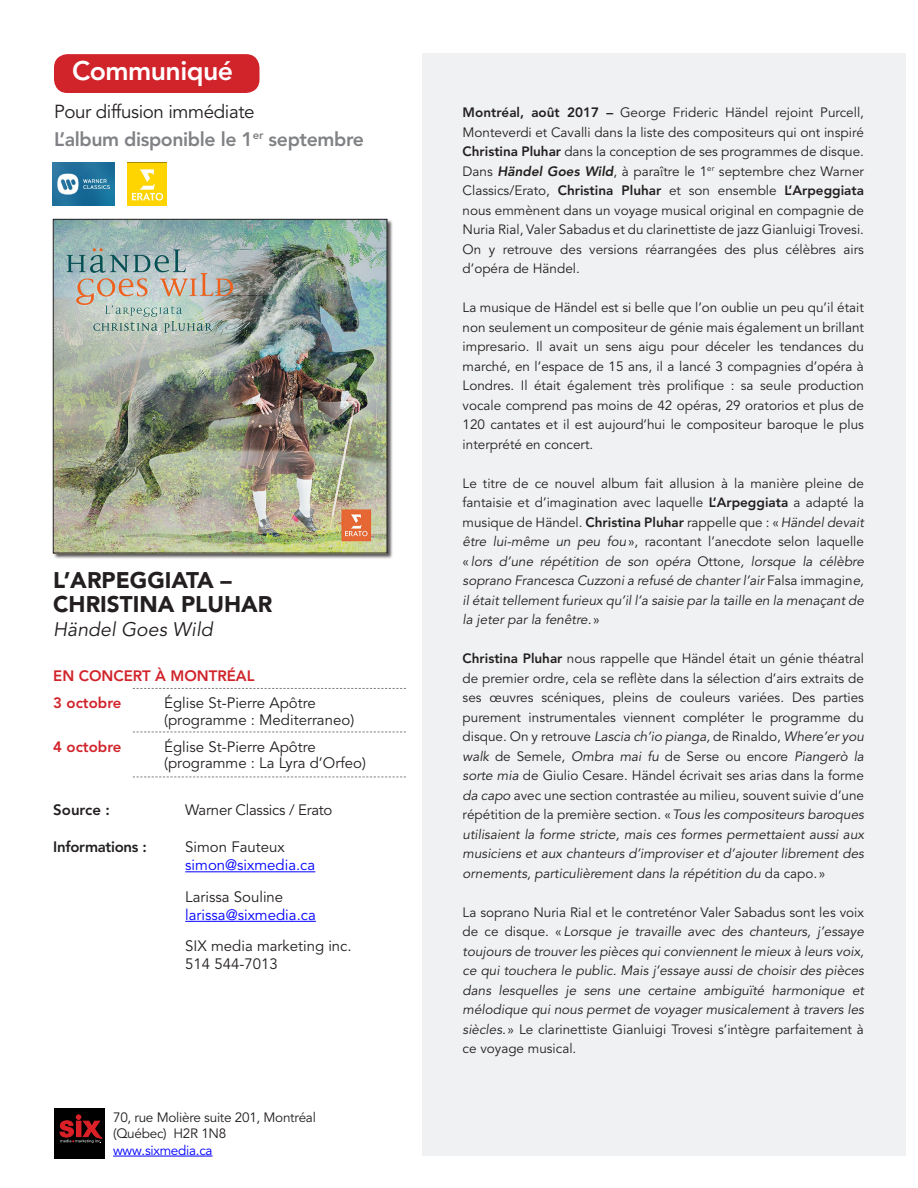
<style>
.page{position:relative;width:918px;height:1188px;background:#fff}
.page>*{position:absolute;margin:0;border:0;box-sizing:border-box;transform-origin:0 0}
.t1{font:800 26.7px "Avenir";letter-spacing:-.02em;color:#fff}
.Le_nouvel_album{font:900 22.5px/24px "Avenir";color:#231f20}
.Le_nouvel_album-2{font:800 19.5px "Avenir";letter-spacing:-.02em;color:#808285}
.Le_nouvel_album-3{font:italic 19.5px "Avenir";color:#231f20}
.t2{font:18.75px "Avenir";letter-spacing:-.02em;color:#231f20}
.t3{font:15px/16.5px "Avenir";color:#231f20}
.t4{font:15px "Avenir";color:#00f}
.t5{font:800 15px "Avenir";color:#d1232a}
.t6{font:800 15px "Avenir";letter-spacing:-.02em;color:#231f20}
.t7{font:15px "Avenir";letter-spacing:-.02em;color:#231f20}
.t8{font:13.5px/19.5px "Avenir";color:#231f20;text-align:justify}
.t9{font:italic 13.5px/19.5px "Avenir";color:#231f20;text-align:justify}
.t10{font:13.5px/16.5px "Avenir";letter-spacing:-.02em;color:#231f20}
.t11{font:13.5px "Avenir";letter-spacing:-.02em;color:#00f}
.s1{font-weight:800}
.s2{font-weight:800;font-style:italic}
.s3{font-style:normal}
.s4{font-weight:800;font-style:normal}
.s5{font-style:italic}
</style>
<div class="page">
<div style="left:422px;top:53px;width:483px;height:1103px;background:#f0f1f2"></div>
<svg style="left:133px;top:688px;width:273px;height:1px"></svg>
<svg style="left:133px;top:732px;width:273px;height:1px"></svg>
<svg style="left:133px;top:777px;width:273px;height:1px"></svg>
<hr style="left:185px;top:871px;width:130px;height:1px;background:#00f">
<hr style="left:185px;top:921px;width:131px;height:1px;background:#00f">
<div style="left:53px;top:219px;width:340px;height:341px;background:#231f20;opacity:.75"></div>
<img style="left:55px;top:221px;width:330px;height:330px">
<div style="left:53px;top:219px;width:334px;height:334px;border:1px solid #231f20"></div>
<div style="left:54px;top:54px;width:206px;height:39px;background:#d1232a;border-radius:14px"></div>
<div style="left:54px;top:1108px;width:50px;height:50px;background:#000001"></div>
<svg style="left:60px;top:1115px;width:42px;height:28px"></svg>
<hr style="left:113px;top:1156px;width:100px;height:1px;background:#00f">
<img style="left:53px;top:163px;width:61px;height:42px">
<img style="left:128px;top:163px;width:38px;height:42px">
<p class="t1" style="left:72px;top:55px;width:163px">Communiqué</p>
<p class="t2" style="left:54px;top:101px;width:202px">Pour diffusion immédiate</p>
<p class="Le_nouvel_album-2" style="left:54px;top:127px;width:312px">L’album disponible le 1<sup>er</sup> septembre</p>
<p class="Le_nouvel_album" style="left:53px;top:568px;width:221px">L’ARPEGGIATA –<br>CHRISTINA PLUHAR</p>
<p class="Le_nouvel_album-3" style="left:53px;top:618px;width:161px">Händel Goes Wild</p>
<p class="t5" style="left:53px;top:667px;width:203px">EN CONCERT À MONTRÉAL</p>
<p class="t5" style="left:53px;top:694px;width:70px">3 octobre</p>
<p class="t3" style="left:164px;top:695px;width:192px">Église St-Pierre Apôtre (programme : Mediterraneo)</p>
<p class="t5" style="left:53px;top:738px;width:70px">4 octobre</p>
<p class="t3" style="left:164px;top:739px;width:203px">Église St-Pierre Apôtre (programme : La Lyra d’Orfeo)</p>
<p class="t6" style="left:53px;top:801px;width:58px">Source :</p>
<p class="t7" style="left:185px;top:801px;width:149px">Warner Classics / Erato</p>
<p class="t6" style="left:53px;top:838px;width:95px">Informations :</p>
<p class="t3" style="left:185px;top:839px;width:101px">Simon Fauteux</p>
<p class="t4" style="left:185px;top:857px;width:132px">simon@sixmedia.ca</p>
<p class="t3" style="left:185px;top:889px;width:100px">Larissa Souline</p>
<p class="t4" style="left:185px;top:906px;width:132px">larissa@sixmedia.ca</p>
<p class="t3" style="left:185px;top:938px;width:168px;line-height:18px">SIX media marketing inc.<br>514 544-7013</p>
<p class="t10" style="left:113px;top:1109px;width:204px">70, rue Molière suite 201, Montréal (Québec) H2R 1N8</p>
<p class="t11" style="left:113px;top:1142px;width:101px">www.sixmedia.ca</p>
<p class="t8" style="left:463px;top:103px;width:403px"><span class="s1">Montréal, août 2017 –</span> George Frideric Händel rejoint Purcell, Monteverdi et Cavalli dans la liste des compositeurs qui ont inspiré <span class="s1">Christina Pluhar</span> dans la conception de ses programmes de disque.<br>Dans <span class="s2">Händel Goes Wild</span>, à paraître le 1<sup>er</sup> septembre chez Warner Classics/Erato, <span class="s1">Christina Pluhar</span> et son ensemble <span class="s1">L’Arpeggiata </span>nous emmènent dans un voyage musical original en compagnie de Nuria Rial, Valer Sabadus et du clarinettiste de jazz Gianluigi Trovesi.<br>On y retrouve des versions réarrangées des plus célèbres airs d’opéra de Händel.</p>
<p class="t8" style="left:463px;top:298px;width:403px">La musique de Händel est si belle que l’on oublie un peu qu’il était non seulement un compositeur de génie mais également un brillant impresario. Il avait un sens aigu pour déceler les tendances du marché, en l’espace de 15 ans, il a lancé 3 compagnies d’opéra à Londres. Il était également très prolifique : sa seule production vocale comprend pas moins de 42 opéras, 29 oratorios et plus de 120 cantates et il est aujourd’hui le compositeur baroque le plus interprété en concert.</p>
<p class="t9" style="left:463px;top:474px;width:403px"><span class="s3">Le titre de ce nouvel album fait allusion à la manière pleine de fantaisie et d’imagination avec laquelle</span> <span class="s4">L’Arpeggiata</span> <span class="s3">a adapté la musique de Händel.</span> <span class="s4">Christina Pluhar</span> <span class="s3">rappelle que : «</span>Händel devait être lui-même un peu fou<span class="s3">», racontant l’anecdote selon laquelle «</span> lors d’une répétition de son opéra <span class="s3">Ottone</span>, lorsque la célèbre soprano Francesca Cuzzoni a refusé de chanter l’air <span class="s3">Falsa immagin</span>e, il était tellement furieux qu’il l’a saisie par la taille en la menaçant de la jeter par la fenêtre. <span class="s3">»</span></p>
<p class="t8" style="left:463px;top:649px;width:403px"><span class="s1">Christina Pluhar</span> nous rappelle que Händel était un génie théatral de premier ordre, cela se reflète dans la sélection d’airs extraits de ses œuvres scéniques, pleins de couleurs variées. Des parties purement instrumentales viennent compléter le programme du disque. On y retrouve <span class="s5">Lascia ch’io pianga,</span> de Rinaldo, <span class="s5">Where’er you walk</span> de Semele, <span class="s5">Ombra mai fu</span> de Serse ou encore <span class="s5">Piangerò la sorte mia</span> de Giulio Cesare. Händel écrivait ses arias dans la forme <span class="s5">da capo</span> avec une section contrastée au milieu, souvent suivie d’une répétition de la première section. «<span class="s5">Tous les compositeurs baroques utilisaient la forme stricte, mais ces formes permettaient aussi aux musiciens et aux chanteurs d’improviser et d’ajouter librement des ornements, particulièrement dans la répétition du</span> da capo<span class="s5">.</span> »</p>
<p class="t9" style="left:463px;top:903px;width:403px"><span class="s3">La soprano Nuria Rial et le contreténor Valer Sabadus sont les voix de ce disque. «</span> Lorsque je travaille avec des chanteurs, j’essaye toujours de trouver les pièces qui conviennent le mieux à leurs voix, ce qui touchera le public. Mais j’essaye aussi de choisir des pièces dans lesquelles je sens une certaine ambiguïté harmonique et mélodique qui nous permet de voyager musicalement à travers les siècles. <span class="s3">» Le clarinettiste Gianluigi Trovesi s’intègre parfaitement à ce voyage musical.</span></p>
</div>
